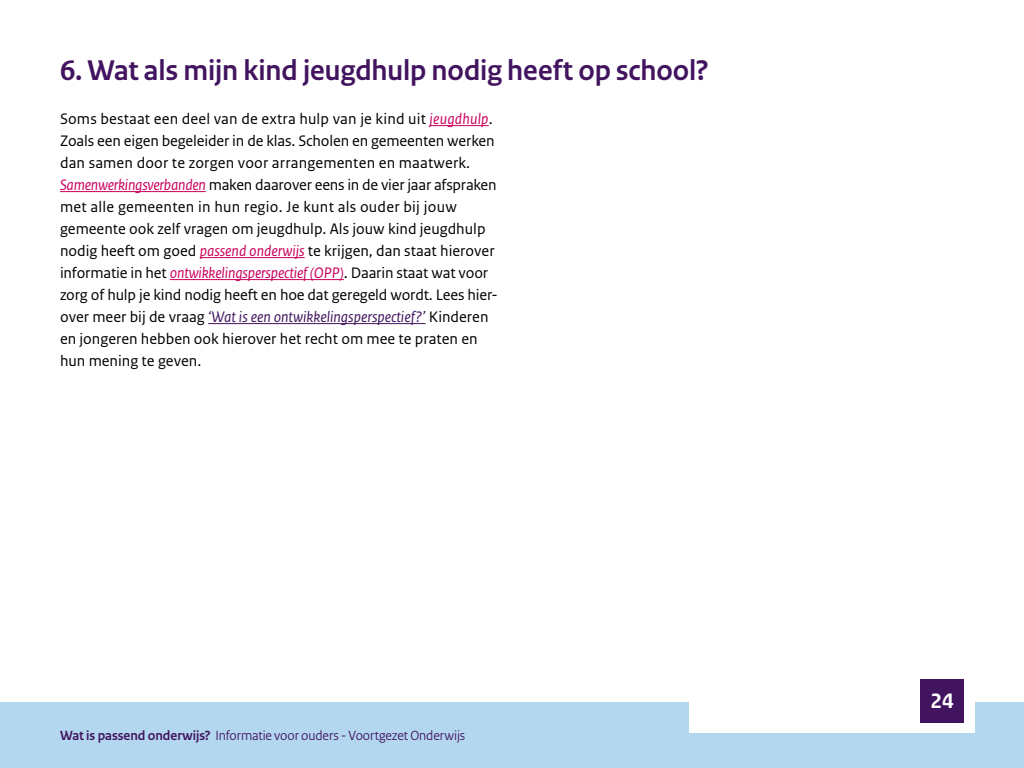
<style>
.page{position:relative;width:1024px;height:768px;background:#fff}
.page>*{position:absolute;margin:0;border:0;box-sizing:border-box;transform-origin:0 0}
.Pagina_Titel{font:700 30px "Rijksoverheid Sans Heading";color:#42145f}
.t1{font:700 22px "Rijksoverheid Sans Text";color:#fff}
.Broodtekst{font:16px/22px "Rijksoverheid Sans Text";color:#000}
.t2{font:14px "Rijksoverheid Sans Heading";letter-spacing:-.005em;color:#42145f}
.s1{font-style:italic;color:#ca005d}
.s2{font-style:italic;color:#42145f}
.s3{font-weight:700}
</style>
<div class="page">
<hr style="left:430px;top:125px;width:59px;height:1px;background:#ca005d">
<hr style="left:60px;top:191px;width:146px;height:1px;background:#ca005d">
<hr style="left:200px;top:257px;width:105px;height:1px;background:#ca005d">
<hr style="left:170px;top:279px;width:174px;height:1px;background:#ca005d">
<hr style="left:208px;top:323px;width:218px;height:1px;background:#42145f">
<div style="left:0;top:702px;width:1024px;height:66px;background:#b2d7ee"></div>
<div style="left:689px;top:670px;width:286px;height:63px;background:#fff"></div>
<div style="left:920px;top:679px;width:44px;height:44px;background:#42145f"></div>
<h2 class="Pagina_Titel" style="left:60px;top:53px;width:650px">6. Wat als mijn kind jeugdhulp nodig heeft op school?</h2>
<p class="Broodtekst" style="left:60px;top:108px;width:439px">Soms bestaat een deel van de extra hulp van je kind uit <span class="s1">jeugdhulp</span>.<br>Zoals een eigen begeleider in de klas. Scholen en gemeenten werken dan samen door te zorgen voor arrangementen en maatwerk.<br><span class="s1">Samenwerkingsverbanden</span> maken daarover eens in de vier jaar afspraken met alle gemeenten in hun regio. Je kunt als ouder bij jouw gemeente ook zelf vragen om jeugdhulp. Als jouw kind jeugdhulp nodig heeft om goed <span class="s1">passend onderwijs</span> te krijgen, dan staat hierover informatie in het <span class="s1">ontwikkelingsperspectief (OPP)</span>. Daarin staat wat voor zorg of hulp je kind nodig heeft en hoe dat geregeld wordt. Lees hier&shy;over meer bij de vraag <span class="s2">‘Wat is een ontwikkelingsperspectief?’</span> Kinderen en jongeren hebben ook hierover het recht om mee te praten en hun mening te geven.</p>
<p class="t2" style="left:60px;top:728px;width:407px"><span class="s3">Wat is passend onderwijs?</span> Informatie voor ouders - Voortgezet Onderwijs</p>
<h2 class="t1" style="left:930px;top:689px;width:25px">24</h2>
</div>
